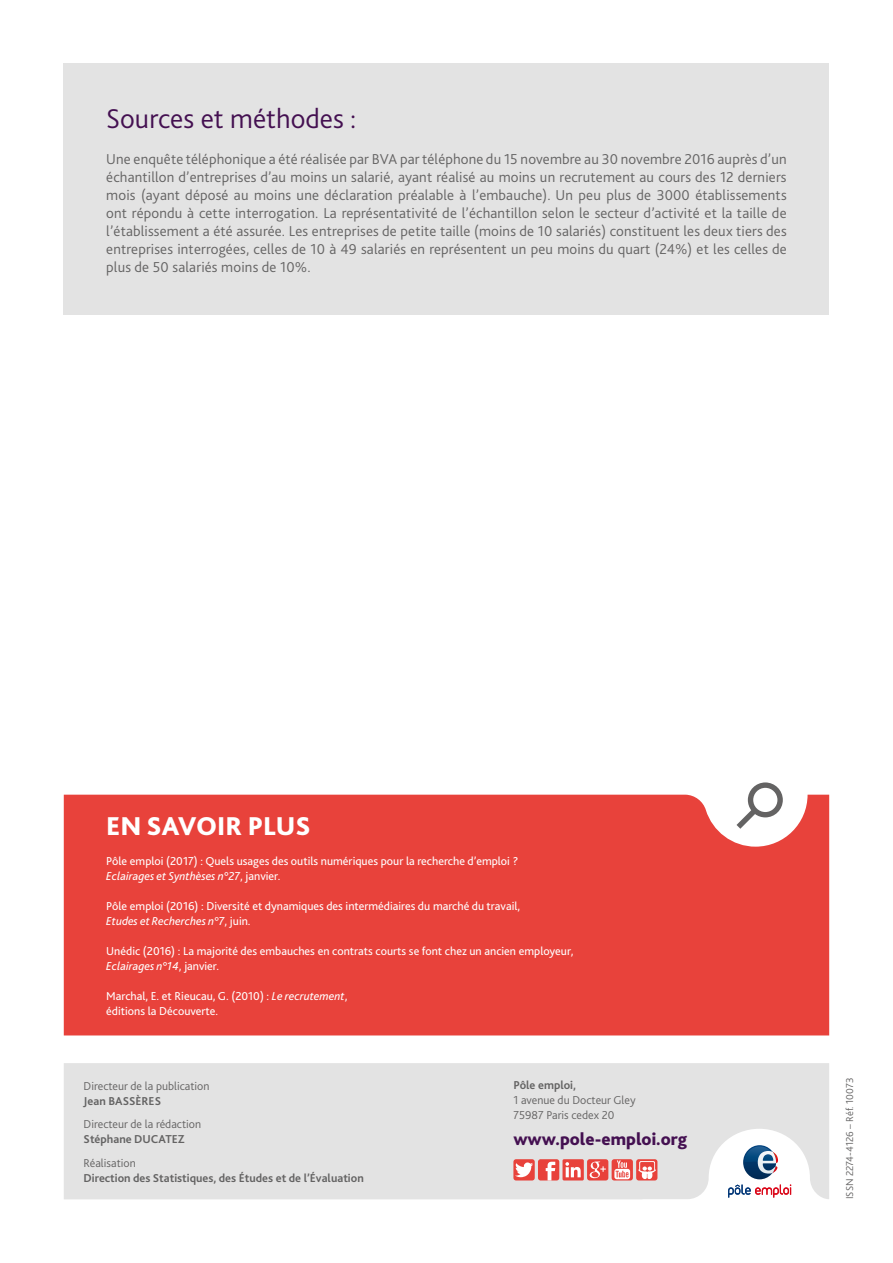
<style>
.page{position:relative;width:893px;height:1263px;background:#fff}
.page>*{position:absolute;margin:0;border:0;box-sizing:border-box;transform-origin:0 0}
.t1{font:300 28.5px "Bliss 2";color:#441051}
.t2{font:800 27px "Bliss 2";color:#fff}
.t3{font:800 18px "Bliss 2";color:#441051}
.t4{font:300 15px/18px "Bliss 2";letter-spacing:.01em;color:#646363;text-align:justify}
.t5{font:12px/15px "Bliss 2";color:#fff}
.t6{font:300 12px/15px "Bliss 2";color:#646363}
.t7{font:700 12px "Bliss 2";color:#646363}
.t8{font:300 10.5px "Bliss 2";color:#646363}
.s1{font-style:italic}
</style>
<div class="page">
<div style="left:64px;top:1063px;width:765px;height:136px;background:#e3e3e3"></div>
<svg style="left:748px;top:782px;width:34px;height:13px"></svg>
<div style="left:64px;top:795px;width:765px;height:240px;background:#e8423b"></div>
<div style="left:64px;top:64px;width:765px;height:251px;background:#e3e3e3"></div>
<div style="left:538px;top:1159px;width:21px;height:21px;background:#e8423b;border-radius:3px"></div>
<svg style="left:546px;top:1162px;width:9px;height:18px"></svg>
<div style="left:587px;top:1159px;width:21px;height:21px;background:#e8423b;border-radius:3px"></div>
<svg style="left:590px;top:1161px;width:16px;height:17px"></svg>
<div style="left:513px;top:1159px;width:22px;height:21px;background:#e8423b;border-radius:3px"></div>
<svg style="left:515px;top:1162px;width:18px;height:15px"></svg>
<div style="left:612px;top:1159px;width:21px;height:21px;background:#e8423b;border-radius:3px"></div>
<svg style="left:614px;top:1160px;width:16px;height:19px"></svg>
<div style="left:636px;top:1159px;width:21px;height:21px;background:#e8423b;border-radius:3px"></div>
<svg style="left:638px;top:1161px;width:18px;height:19px"></svg>
<svg style="left:562px;top:1159px;width:22px;height:21px"></svg>
<h1 class="t1" style="left:106px;top:101px;width:252px">Sources et méthodes :</h1>
<p class="t4" style="left:106px;top:150px;width:682px">Une enquête téléphonique a été réalisée par BVA par téléphone du 15 novembre au 30 novembre 2016 auprès d’un échantillon d’entreprises d’au moins un salarié, ayant réalisé au moins un recrutement au cours des 12 derniers mois (ayant déposé au moins une déclaration préalable à l’embauche). Un peu plus de 3000 établissements ont répondu à cette interrogation. La représentativité de l’échantillon selon le secteur d’activité et la taille de l’établissement a été assurée. Les entreprises de petite taille (moins de 10 salariés) constituent les deux tiers des entreprises interrogées, celles de 10 à 49 salariés en représentent un peu moins du quart (24%) et les celles de plus de 50 salariés moins de 10%.</p>
<h2 class="t2" style="left:106px;top:809px;width:206px">EN SAVOIR PLUS</h2>
<p class="t5" style="left:106px;top:854px;width:413px">Pôle emploi (2017) : Quels usages des outils numériques pour la recherche d’emploi ?<br><span class="s1">Eclairages et Synthèses n°27</span>, janvier.</p>
<p class="t5" style="left:106px;top:899px;width:415px">Pôle emploi (2016) : Diversité et dynamiques des intermédiaires du marché du travail,<br><span class="s1">Etudes et Recherches n°7</span>, juin.</p>
<p class="t5" style="left:106px;top:944px;width:469px">Unédic (2016) : La majorité des embauches en contrats courts se font chez un ancien employeur,<br><span class="s1">Eclairages n°14</span>, janvier.</p>
<p class="t5" style="left:106px;top:989px;width:243px">Marchal, E. et Rieucau, G. (2010) : <span class="s1">Le recrutement</span>, éditions la Découverte.</p>
<p class="t6" style="left:84px;top:1078px;width:127px">Directeur de la publication</p>
<p class="t7" style="left:84px;top:1093px;width:79px">Jean BASSÈRES</p>
<p class="t6" style="left:84px;top:1117px;width:119px">Directeur de la rédaction</p>
<p class="t7" style="left:84px;top:1132px;width:103px">Stéphane DUCATEZ</p>
<p class="t6" style="left:84px;top:1155px;width:54px">Réalisation</p>
<p class="t7" style="left:84px;top:1170px;width:282px">Direction des Statistiques, des Études et de l’Évaluation</p>
<p class="t7" style="left:513px;top:1077px;width:64px">Pôle emploi,</p>
<p class="t6" style="left:513px;top:1092px;width:124px">1 avenue du Docteur Gley<br>75987 Paris cedex 20</p>
<p class="t3" style="left:513px;top:1127px;width:175px">www.pole-emploi.org</p>
<p class="t8" style="left:843px;top:1199px;width:123px;rotate:-90deg">ISSN 2274-4126 – Réf. 10073</p>
</div>
